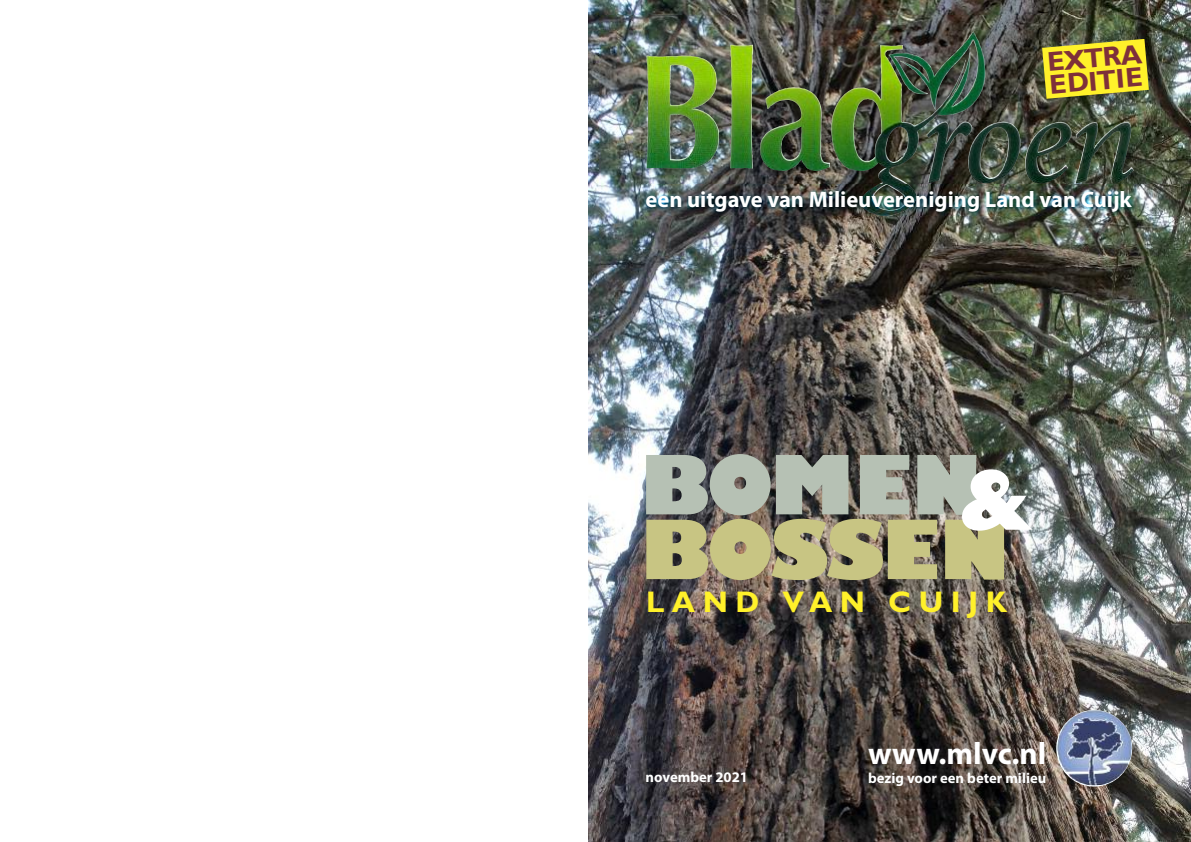
<style>
.page{position:relative;width:1191px;height:842px;background:#fff}
.page>*{position:absolute;margin:0;border:0;box-sizing:border-box;transform-origin:0 0}
.t1{font:800 79.7px "Gill Sans";letter-spacing:-.03em;color:#c8c583}
.t2{font:800 79.7px "Gill Sans";letter-spacing:-.025em;color:#b6c1b4}
.t3{font:800 79.7px "Gill Sans";color:#fff}
.t4{font:700 31px "Myriad Pro";color:#fff}
.t5{font:700 29.9px "Gill Sans";letter-spacing:.25em;color:#fff12a}
.t6{font:700 27.3px/23.1px "Gill Sans";color:#7e303a}
.t7{font:700 22.5px "Myriad Pro";color:#fff}
.t8{font:700 14.7px "Myriad Pro";color:#fff}
</style>
<div class="page">
<img style="left:589px;top:0;width:602px;height:842px">
<img style="left:1056px;top:710px;width:76px;height:76px;border-radius:50%">
<img style="left:640px;top:31px;width:551px;height:153px">
<img style="left:880px;top:31px;width:107px;height:95px">
<img style="left:640px;top:184px;width:551px;height:65px">
<img style="left:861px;top:184px;width:55px;height:32px">
<svg style="left:1042px;top:39px;width:106px;height:60px"></svg>
<p class="t6" style="left:1046px;top:50px;width:96px;rotate:-5deg">EXTRA<br>EDITIE</p>
<p class="t7" style="left:645px;top:191px;width:488px">een uitgave van Milieuvereniging Land van Cuijk</p>
<h1 class="t2" style="left:640px;top:440px;width:343px">BOMEN</h1>
<h1 class="t1" style="left:640px;top:505px;width:371px">BOSSEN</h1>
<h1 class="t3" style="left:958px;top:456px;width:76px">&amp;</h1>
<h3 class="t5" style="left:646px;top:584px;width:362px">LAND VAN CUIJK</h3>
<h2 class="t4" style="left:868px;top:742px;width:180px">www.mlvc.nl</h2>
<p class="t8" style="left:645px;top:771px;width:104px">november 2021</p>
<p class="t8" style="left:868px;top:772px;width:180px">bezig voor een beter milieu</p>
</div>
